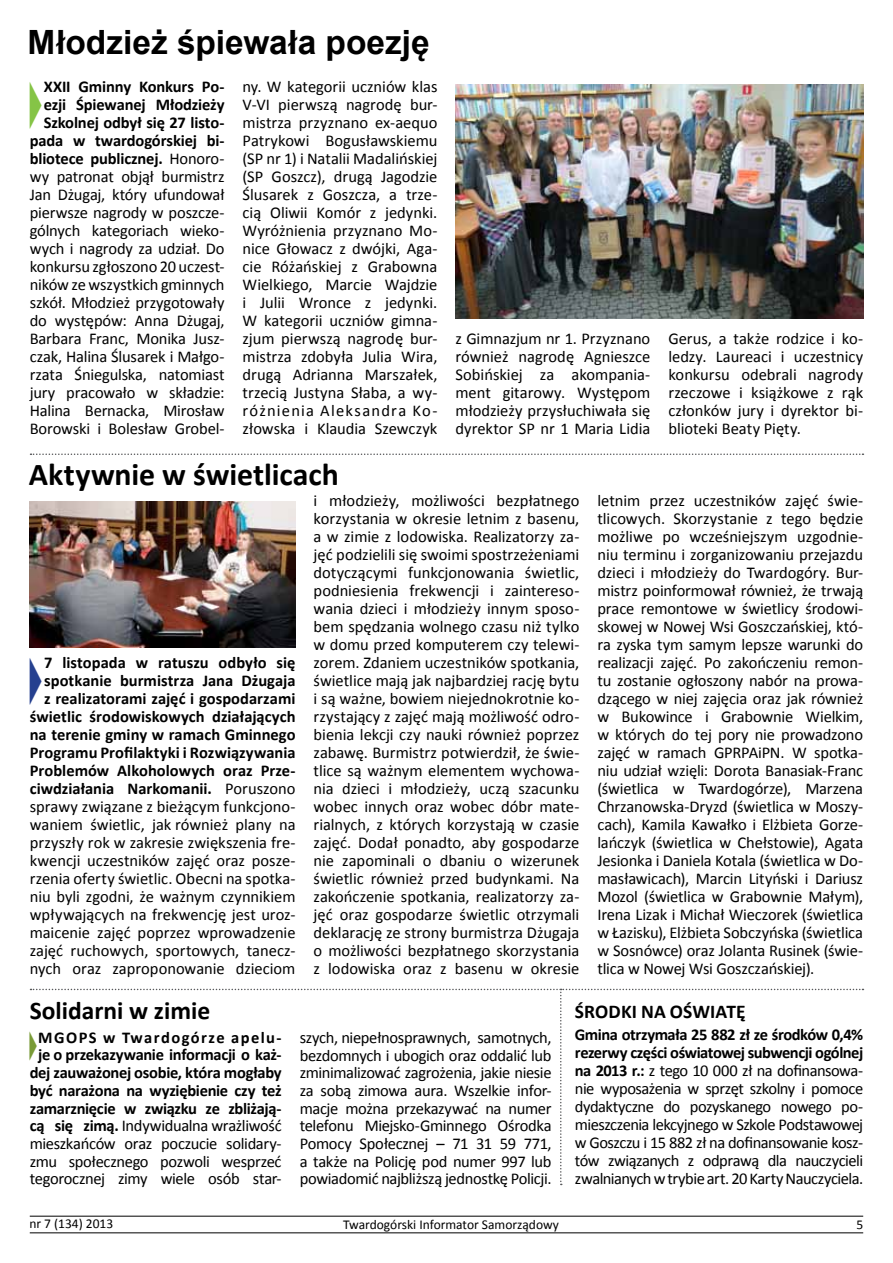
<style>
.page{position:relative;width:893px;height:1263px;background:#fff}
.page>*{position:absolute;margin:0;border:0;box-sizing:border-box;transform-origin:0 0}
.t1{font:66.75px "Arial";color:#85c446;scale:.25 1}
.t2{font:66.75px "Arial";color:#25408f;scale:.25 1}
.t3{font:41.25px "Arial";color:#799b37;scale:.25 1}
.t4{font:700 33.45px "Arial";color:#000}
.t5{font:700 31.8px "Calibri";color:#000}
.t6{font:700 25.5px "Calibri";color:#000}
.t7{font:700 19.5px "Calibri";color:#000}
.t8{font:16.5px/18px "Calibri";letter-spacing:-.005em;color:#000;text-align:justify}
.t9{font:700 16.5px/17.7px "Calibri";letter-spacing:-.02em;color:#000;text-align:center}
.t10{font:13.5px "Calibri";color:#000}
.s1{font-weight:700}
.s2{font-weight:400}
</style>
<div class="page">
<img style="left:455px;top:84px;width:408px;height:235px">
<img style="left:30px;top:502px;width:266px;height:145px">
<svg style="left:31px;top:453px;width:832px;height:2px"></svg>
<svg style="left:31px;top:989px;width:832px;height:196px"></svg>
<hr style="left:30px;top:1232px;width:833px;height:1px;background:#000">
<hr style="left:30px;top:1216px;width:833px;height:1px;background:#000">
<h3 class="t4" style="left:28px;top:20px;width:404px">Młodzież śpiewała poezję</h3>
<p class="t8" style="left:30px;top:78px;width:196px;text-align:right"><span class="s1">XXII Gminny Konkurs Po&shy;ezji Śpiewanej Młodzieży<br>Szkolnej odbył się 27 listo&shy;pada w twardogórskiej bi&shy;bliotece publicznej.</span> Honoro&shy;wy patronat objął burmistrz<br>Jan Dżugaj, który ufundował pierwsze nagrody w poszcze&shy;gólnych kategoriach wieko&shy;wych i nagrody za udział. Do konkursu zgłoszono 20 uczest&shy;ników ze wszystkich gminnych szkół. Młodzież przygotowały do występów: Anna Dżugaj,<br>Barbara Franc, Monika Jusz&shy;czak, Halina Ślusarek i Małgo&shy;rzata Śniegulska, natomiast jury pracowało w składzie:<br>Halina Bernacka, Mirosław<br>Borowski i Bolesław Grobel-</p>
<p class="t8" style="left:243px;top:78px;width:196px">ny. W kategorii uczniów klas V-VI pierwszą nagrodę bur&shy;mistrza przyznano ex-aequo Patrykowi Bogusławskiemu (SP nr 1) i Natalii Madalińskiej (SP Goszcz), drugą Jagodzie Ślusarek z Goszcza, a trze&shy;cią Oliwii Komór z jedynki.<br>Wyróżnienia przyznano Mo&shy;nice Głowacz z dwójki, Aga&shy;cie Różańskiej z Grabowna Wielkiego, Marcie Wajdzie i Julii Wronce z jedynki.<br>W kategorii uczniów gimna&shy;zjum pierwszą nagrodę bur&shy;mistrza zdobyła Julia Wira, drugą Adrianna Marszałek, trzecią Justyna Słaba, a wy&shy;różnienia Aleksandra Ko&shy;złowska i Klaudia Szewczyk</p>
<h1 class="t1" style="left:27px;top:61px;width:68px">►</h1>
<h3 class="t5" style="left:29px;top:454px;width:311px">Aktywnie w świetlicach</h3>
<p class="t8" style="left:455px;top:330px;width:196px">z Gimnazjum nr 1. Przyznano również nagrodę Agnieszce Sobińskiej za akompania&shy;ment gitarowy. Występom młodzieży przysłuchiwała się dyrektor SP nr 1 Maria Lidia</p>
<p class="t8" style="left:668px;top:330px;width:196px">Gerus, a także rodzice i ko&shy;ledzy. Laureaci i uczestnicy konkursu odebrali nagrody rzeczowe i książkowe z rąk członków jury i dyrektor bi&shy;blioteki Beaty Pięty.</p>
<p class="t8" style="left:30px;top:654px;width:267px;text-align:right"><span class="s1">7 listopada w ratuszu odbyło się spotkanie burmistrza Jana Dżugaja<br>z realizatorami zajęć i gospodarzami świetlic środowiskowych działających na terenie gminy w ramach Gminnego Programu Profilaktyki i Rozwiązywania Problemów Alkoholowych oraz Prze&shy;ciwdziałania Narkomanii.</span> Poruszono sprawy związane z bieżącym funkcjono&shy;waniem świetlic, jak również plany na przyszły rok w zakresie zwiększenia fre&shy;kwencji uczestników zajęć oraz posze&shy;rzenia oferty świetlic. Obecni na spotka&shy;niu byli zgodni, że ważnym czynnikiem wpływających na frekwencję jest uroz&shy;maicenie zajęć poprzez wprowadzenie zajęć ruchowych, sportowych, tanecz&shy;nych oraz zaproponowanie dzieciom</p>
<h1 class="t2" style="left:27px;top:637px;width:68px">►</h1>
<p class="t8" style="left:314px;top:492px;width:267px">i młodzieży, możliwości bezpłatnego korzystania w okresie letnim z basenu, a w zimie z lodowiska. Realizatorzy za&shy;jęć podzielili się swoimi spostrzeżeniami dotyczącymi funkcjonowania świetlic, podniesienia frekwencji i zaintereso&shy;wania dzieci i młodzieży innym sposo&shy;bem spędzania wolnego czasu niż tylko w domu przed komputerem czy telewi&shy;zorem. Zdaniem uczestników spotkania, świetlice mają jak najbardziej rację bytu i są ważne, bowiem niejednokrotnie ko&shy;rzystający z zajęć mają możliwość odro&shy;bienia lekcji czy nauki również poprzez zabawę. Burmistrz potwierdził, że świe&shy;tlice są ważnym elementem wychowa&shy;nia dzieci i młodzieży, uczą szacunku wobec innych oraz wobec dóbr mate&shy;rialnych, z których korzystają w czasie zajęć. Dodał ponadto, aby gospodarze nie zapominali o dbaniu o wizerunek świetlic również przed budynkami. Na zakończenie spotkania, realizatorzy za&shy;jęć oraz gospodarze świetlic otrzymali deklarację ze strony burmistrza Dżugaja o możliwości bezpłatnego skorzystania z lodowiska oraz z basenu w okresie</p>
<p class="t8" style="left:597px;top:492px;width:267px">letnim przez uczestników zajęć świe&shy;tlicowych. Skorzystanie z tego będzie możliwe po wcześniejszym uzgodnie&shy;niu terminu i zorganizowaniu przejazdu dzieci i młodzieży do Twardogóry. Bur&shy;mistrz poinformował również, że trwają prace remontowe w świetlicy środowi&shy;skowej w Nowej Wsi Goszczańskiej, któ&shy;ra zyska tym samym lepsze warunki do realizacji zajęć. Po zakończeniu remon&shy;tu zostanie ogłoszony nabór na prowa&shy;dzącego w niej zajęcia oraz jak również w Bukowince i Grabownie Wielkim, w których do tej pory nie prowadzono zajęć w ramach GPRPAiPN. W spotka&shy;niu udział wzięli: Dorota Banasiak-Franc (świetlica w Twardogórze), Marzena Chrzanowska-Dryzd (świetlica w Moszy&shy;cach), Kamila Kawałko i Elżbieta Gorze&shy;lańczyk (świetlica w Chełstowie), Agata Jesionka i Daniela Kotala (świetlica w Do&shy;masławicach), Marcin Lityński i Dariusz Mozol (świetlica w Grabownie Małym), Irena Lizak i Michał Wieczorek (świetlica w Łazisku), Elżbieta Sobczyńska (świetlica w Sosnówce) oraz Jolanta Rusinek (świe&shy;tlica w Nowej Wsi Goszczańskiej).</p>
<h3 class="t6" style="left:30px;top:994px;width:182px">Solidarni w zimie</h3>
<p class="t7" style="left:575px;top:999px;width:22px">Środ</p>
<p class="t7" style="left:621px;top:999px;width:63px">ki na ośw</p>
<p class="t7" style="left:710px;top:999px;width:37px">iatę</p>
<p class="t8" style="left:575px;top:1026px;width:290px"><span class="s1">Gmina otrzymała 25 882 zł ze środków 0,4% rezerwy części oświatowej subwencji ogólnej na 2013 r.:</span> z tego 10 000 zł na dofinansowa&shy;nie wyposażenia w sprzęt szkolny i pomoce dydaktyczne do pozyskanego nowego po&shy;mieszczenia lekcyjnego w Szkole Podstawowej w Goszczu i 15 882 zł na dofinansowanie kosz&shy;tów związanych z odprawą dla nauczycieli zwalnianych w trybie art. 20 Karty Nauczyciela.</p>
<p class="t10" style="left:29px;top:1215px;width:85px">nr 7 (134) 2013</p>
<p class="t10" style="left:343px;top:1215px;width:217px">Twardogórski Informator Samorządowy</p>
<p class="t10" style="left:856px;top:1215px;width:8px">5</p>
<p class="t9" style="left:30px;top:1028px;width:253px">MGOPS w Twardogórze apelu&shy;je o przekazywanie informacji o każ&shy;dej zauważonej osobie, która mogłaby być narażona na wyziębienie czy też zamarznięcie w związku ze zbliżają&shy;cą się zimą. <span class="s2">Indywidualna wrażliwość mieszkańców oraz poczucie solidary&shy;zmu społecznego pozwoli wesprzeć tegorocznej zimy wiele osób star-</span></p>
<p class="t8" style="left:300px;top:1028px;width:253px">szych, niepełnosprawnych, samotnych, bezdomnych i ubogich oraz oddalić lub zminimalizować zagrożenia, jakie niesie za sobą zimowa aura. Wszelkie infor&shy;macje można przekazywać na numer telefonu Miejsko-Gminnego Ośrodka Pomocy Społecznej – 71 31 59 771, a także na Policję pod numer 997 lub powiadomić najbliższą jednostkę Policji.</p>
<h2 class="t3" style="left:28px;top:1019px;width:42px">►</h2>
</div>
